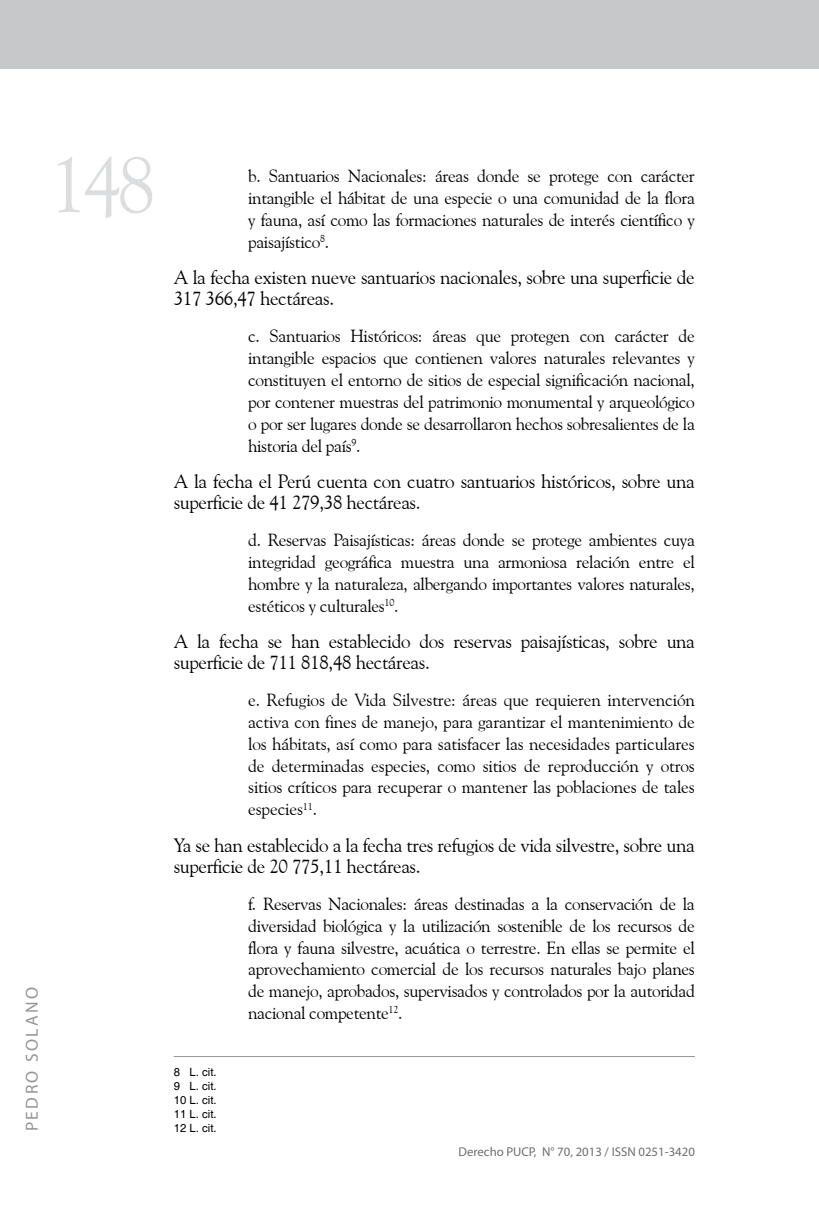
<style>
.page{position:relative;width:819px;height:1206px;background:#fff}
.page>*{position:absolute;margin:0;border:0;box-sizing:border-box;transform-origin:0 0}
.t1{font:78.75px "Goudy Old Style BT";color:#dcddde}
.t2{font:19.25px/21.3px "Goudy Old Style BT";letter-spacing:-.02em;color:#000}
.t3{font:17.5px/21.9px "Goudy Old Style BT";letter-spacing:-.02em;color:#000;text-align:justify}
.t4{font:17.5px "Myriad Pro";letter-spacing:.14em;color:#939598}
.t5{font:12.78px "Myriad Pro";color:#6d6e71}
.t6{font:11.38px/14px "Helvetica";color:#000;text-align:justify}
</style>
<div class="page">
<div style="left:0;top:0;width:819px;height:69px;background:#c7c8ca"></div>
<hr style="left:174px;top:1056px;width:520px;height:1px;background:#939598">
<h1 class="t1" style="left:49px;top:136px;width:109px">148</h1>
<p class="t4" style="left:21px;top:1131px;width:146px;rotate:-90deg">P edro Solano</p>
<p class="t3" style="left:248px;top:165px;width:448px">b. Santuarios Nacionales: áreas donde se protege con carácter intangible el hábitat de una especie o una comunidad de la flora y fauna, así como las formaciones naturales de interés científico y paisajístico<sup>8</sup>.</p>
<p class="t2" style="left:174px;top:266px;width:522px">A la fecha existen nueve santuarios nacionales, sobre una superficie de<br>317 366,47 hectáreas.</p>
<p class="t3" style="left:248px;top:325px;width:448px">c. Santuarios Históricos: áreas que protegen con carácter de intangible espacios que contienen valores naturales relevantes y constituyen el entorno de sitios de especial significación nacional, por contener muestras del patrimonio monumental y arqueológico o por ser lugares donde se desarrollaron hechos sobresalientes de la historia del país<sup>9</sup>.</p>
<p class="t2" style="left:174px;top:470px;width:522px">A la fecha el Perú cuenta con cuatro santuarios históricos, sobre una superficie de 41 279,38 hectáreas.</p>
<p class="t3" style="left:248px;top:528px;width:448px">d. Reservas Paisajísticas: áreas donde se protege ambientes cuya integridad geográfica muestra una armoniosa relación entre el hombre y la naturaleza, albergando importantes valores naturales, estéticos y culturales<sup>10</sup>.</p>
<p class="t2" style="left:174px;top:630px;width:522px">A la fecha se han establecido dos reservas paisajísticas, sobre una superficie de 711 818,48 hectáreas.</p>
<p class="t3" style="left:248px;top:688px;width:448px">e. Refugios de Vida Silvestre: áreas que requieren intervención activa con fines de manejo, para garantizar el mantenimiento de los hábitats, así como para satisfacer las necesidades particulares de determinadas especies, como sitios de reproducción y otros sitios críticos para recuperar o mantener las poblaciones de tales especies<sup>11</sup>.</p>
<p class="t2" style="left:174px;top:834px;width:522px">Ya se han establecido a la fecha tres refugios de vida silvestre, sobre una superficie de 20 775,11 hectáreas.</p>
<p class="t3" style="left:248px;top:892px;width:448px">f. Reservas Nacionales: áreas destinadas a la conservación de la diversidad biológica y la utilización sostenible de los recursos de flora y fauna silvestre, acuática o terrestre. En ellas se permite el aprovechamiento comercial de los recursos naturales bajo planes de manejo, aprobados, supervisados y controlados por la autoridad nacional competente<sup>12</sup>.</p>
<p class="t6" style="left:174px;top:1064px;width:45px">8 L. cit.<br>9 L. cit.<br>10 L. cit.<br>11 L. cit.<br>12 L. cit.</p>
<p class="t5" style="left:458px;top:1144px;width:160px">Derecho PUCP, N° 70, 2013 / ISSN</p>
<p class="t5" style="left:638px;top:1144px;width:58px">0251-3420</p>
</div>
